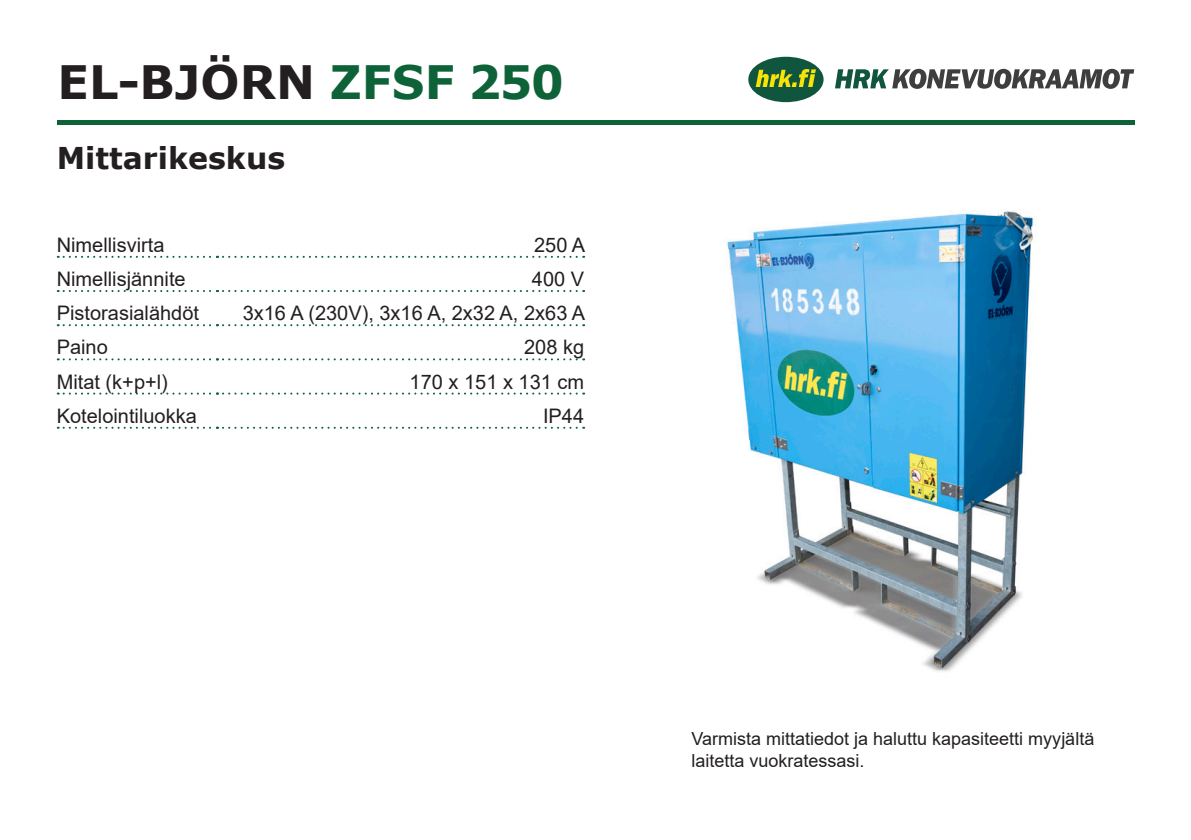
<style>
.page{position:relative;width:1191px;height:840px;background:#fff}
.page>*{position:absolute;margin:0;border:0;box-sizing:border-box;transform-origin:0 0}
.t1{font:700 46px "Verdana";letter-spacing:.005em;color:#231f20}
.t2{font:700 30px "Verdana";color:#231f20}
.HRK_Table_Data_5mm{font:20px "Arial";color:#231f20}
.t3{font:18px/21.6px "Arial";color:#231f20}
.s1{color:#0e6238}
</style>
<div class="page">
<svg style="left:58px;top:256px;width:526px;height:2px"></svg>
<svg style="left:58px;top:290px;width:526px;height:2px"></svg>
<svg style="left:58px;top:324px;width:526px;height:2px"></svg>
<svg style="left:58px;top:358px;width:526px;height:2px"></svg>
<svg style="left:58px;top:392px;width:526px;height:2px"></svg>
<svg style="left:58px;top:426px;width:526px;height:2px"></svg>
<img style="left:725px;top:211px;width:309px;height:461px">
<hr style="left:57px;top:120px;width:1077px;height:4px;background:#0e6238">
<svg style="left:835px;top:69px;width:299px;height:20px"></svg>
<div style="left:748px;top:57px;width:75px;height:45px;background:#10553d;border-radius:50%"></div>
<svg style="left:755px;top:69px;width:61px;height:18px"></svg>
<p class="t1" style="left:58px;top:50px;width:508px">EL-BJÖRN <span class="s1">ZFSF 250</span></p>
<p class="t2" style="left:57px;top:137px;width:230px">Mittarikeskus</p>
<p class="HRK_Table_Data_5mm" style="left:57px;top:231px;width:109px">Nimellisvirta</p>
<p class="HRK_Table_Data_5mm" style="left:534px;top:231px;width:53px">250 A</p>
<p class="HRK_Table_Data_5mm" style="left:57px;top:265px;width:130px">Nimellisjännite</p>
<p class="HRK_Table_Data_5mm" style="left:532px;top:265px;width:54px">400 V</p>
<p class="HRK_Table_Data_5mm" style="left:57px;top:299px;width:144px">Pistorasialähdöt</p>
<p class="HRK_Table_Data_5mm" style="left:243px;top:299px;width:344px">3x16 A (230V), 3x16 A, 2x32 A, 2x63 A</p>
<p class="HRK_Table_Data_5mm" style="left:57px;top:333px;width:53px">Paino</p>
<p class="HRK_Table_Data_5mm" style="left:524px;top:333px;width:62px">208 kg</p>
<p class="HRK_Table_Data_5mm" style="left:57px;top:367px;width:113px">Mitat (k+p+l)</p>
<p class="HRK_Table_Data_5mm" style="left:409px;top:367px;width:176px">170 x 151 x 131 cm</p>
<p class="HRK_Table_Data_5mm" style="left:57px;top:401px;width:142px">Kotelointiluokka</p>
<p class="HRK_Table_Data_5mm" style="left:543px;top:401px;width:43px">IP44</p>
<p class="t3" style="left:691px;top:727px;width:404px">Varmista mittatiedot ja haluttu kapasiteetti myyjältä laitetta vuokratessasi.</p>
</div>
